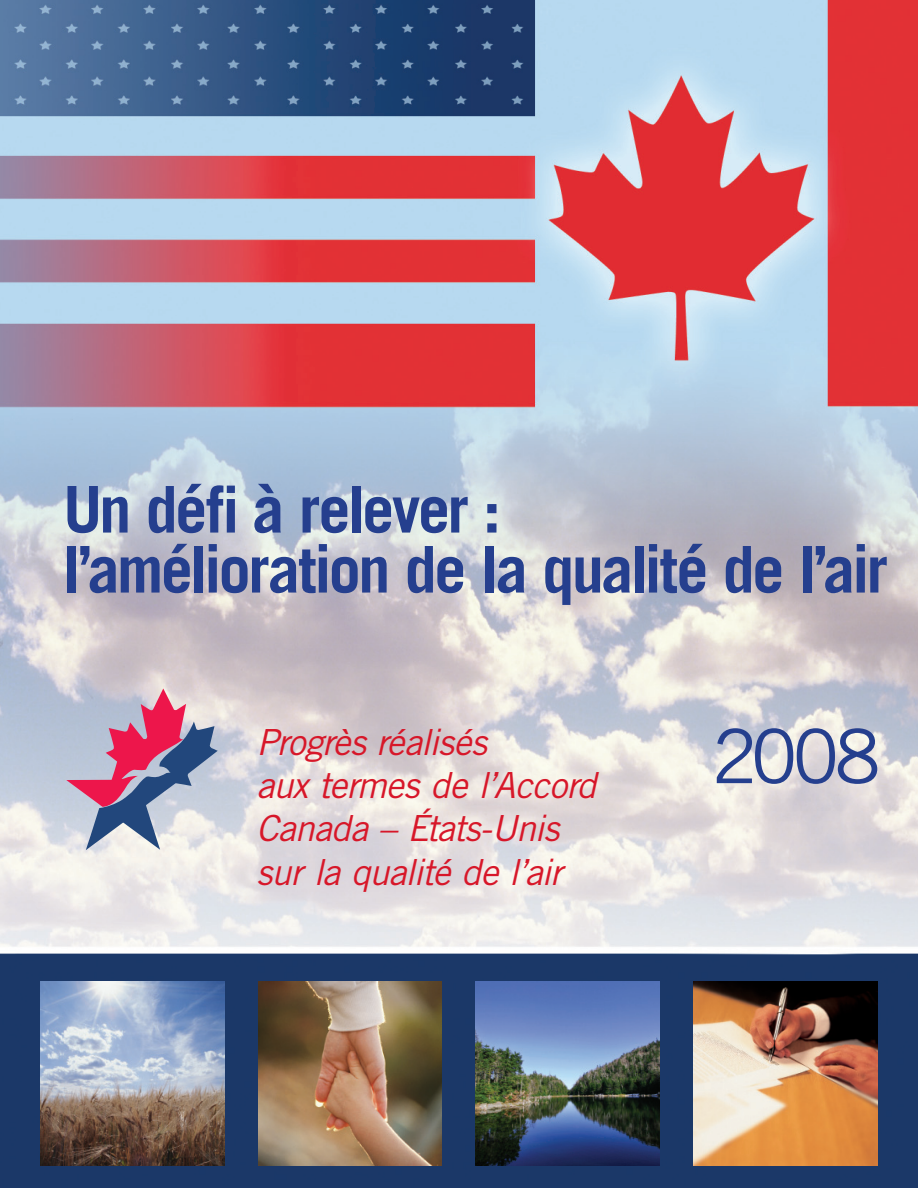
<style>
.page{position:relative;width:918px;height:1188px;background:#fff}
.page>*{position:absolute;margin:0;border:0;box-sizing:border-box;transform-origin:0 0}
.t1{font:75px "Trade Gothic LT Std";color:#253f8e}
.t2{font:700 64.5px/60px "Trade Gothic LT Std";letter-spacing:-.04em;color:#253f8e}
.t3{font:italic 36px/43.2px "Trade Gothic LT Std";letter-spacing:-.03em;color:#d71729}
</style>
<div class="page">
<img style="left:0;top:0;width:918px;height:1188px">
<svg style="left:66px;top:688px;width:152px;height:162px;background:#b498b1"></svg>
<img style="left:40px;top:981px;width:184px;height:184px">
<img style="left:258px;top:981px;width:184px;height:184px">
<img style="left:694px;top:981px;width:184px;height:184px">
<img style="left:476px;top:981px;width:183px;height:184px">
<h2 class="t2" style="left:63px;top:485px;width:826px">Un défi à relever :<br>l’amélioration de la qualité de l’air</h2>
<p class="t3" style="left:256px;top:724px;width:342px">Progrès réalisés<br>aux termes de l’Accord<br>Canada – États-Unis sur la qualité de l’air</p>
<h1 class="t1" style="left:712px;top:729px;width:170px">2008</h1>
</div>
